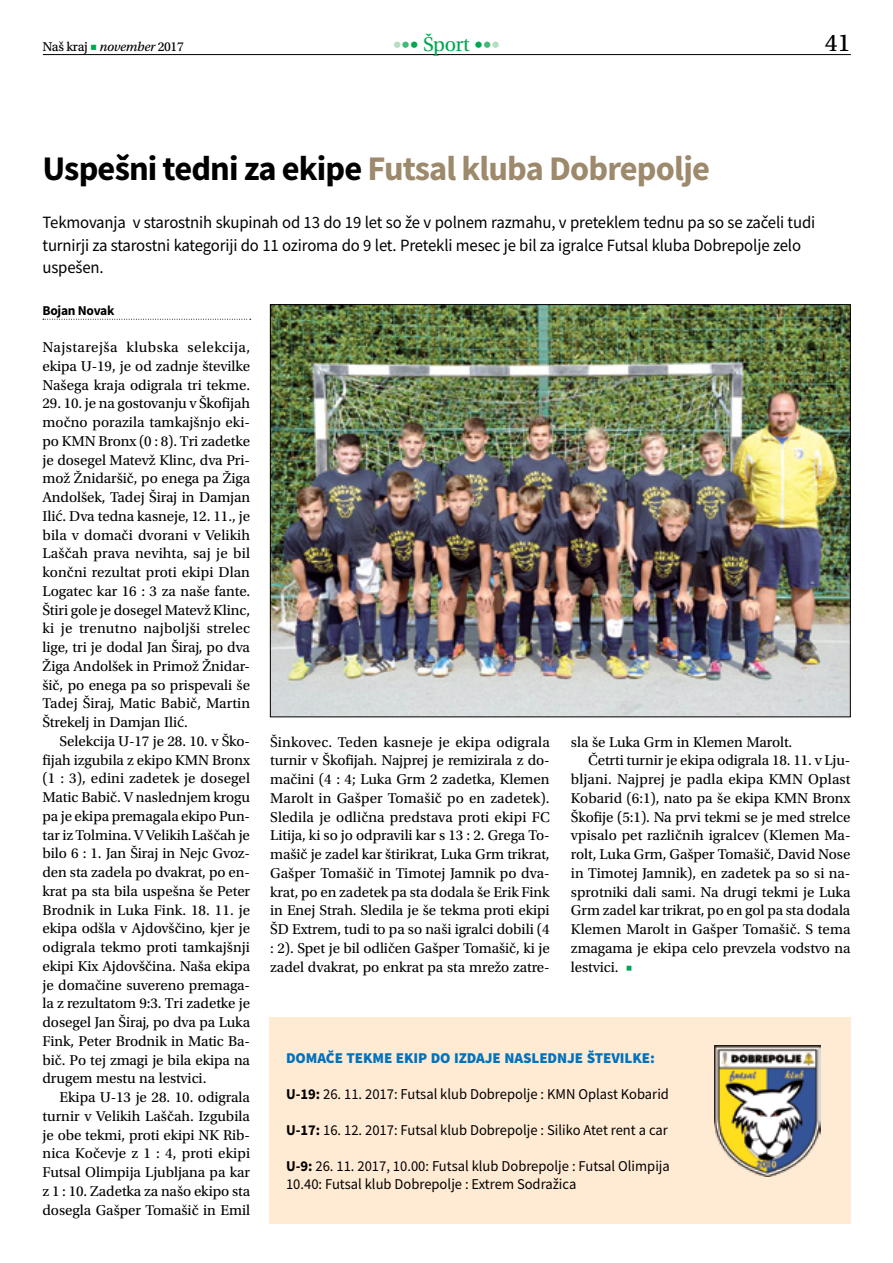
<style>
.page{position:relative;width:893px;height:1263px;background:#fff}
.page>*{position:absolute;margin:0;border:0;box-sizing:border-box;transform-origin:0 0}
.t1{font:700 34.5px "Source Sans Pro";letter-spacing:-.025em;color:#9d896c}
.t2{font:25.5px "Utopia Std Capt";color:#000}
.t3{font:21px "Utopia Std";letter-spacing:-.02em;color:#00a651}
.t4{font:17.25px/22.5px "Source Sans Pro";letter-spacing:-.01em;color:#000}
.t5{font:15px/18.8px "Utopia Std";letter-spacing:-.005em;color:#000;text-align:justify}
.t6{font:15px/18px "Source Sans Pro";color:#000}
.t7{font:900 15px "Source Sans Pro";letter-spacing:-.005em;color:#0072bc}
.t8{font:13.5px "Utopia Std Capt";letter-spacing:-.02em;color:#000}
.t9{font:700 13.5px "Source Sans Pro";letter-spacing:-.02em;color:#000}
.s1{color:#00a651}
.s2{font-family:"Utopia Std Capt It"}
.s3{font-family:"Frutiger LT Std";font-weight:300;font-size:18px;color:#b4ddc1}
.s4{font-family:"Frutiger LT Std";font-weight:300;font-size:18px;color:#45b97c}
.s5{font-family:"Frutiger LT Std";font-weight:300;font-size:18px}
.s6{color:#000}
.s7{font-family:"Andulka Book Pro"}
.s8{font-size:14.55px;color:#00a651}
.s9{font-weight:700}
</style>
<div class="page">
<hr style="left:43px;top:54px;width:808px;height:1px;background:#000">
<svg style="left:43px;top:319px;width:208px;height:1px"></svg>
<div style="left:269px;top:1017px;width:581px;height:206px;background:#ffead4"></div>
<img style="left:272px;top:306px;width:576px;height:409px">
<img style="left:715px;top:1045px;width:106px;height:131px">
<p class="t8" style="left:43px;top:39px;width:143px">Naš kraj <span class="s1">■</span> <span class="s2">november</span> 2017</p>
<h3 class="t3" style="left:393px;top:32px;width:109px"><span class="s3">•</span><span class="s4">•</span><span class="s5">•</span> Šport <span class="s5">•</span><span class="s4">•</span><span class="s3">•</span></h3>
<h2 class="t2" style="left:825px;top:29px;width:27px">41</h2>
<h1 class="t1" style="left:43px;top:145px;width:669px"><span class="s6">Uspešni tedni za ekipe</span> Futsal kluba Dobrepolje</h1>
<p class="t4" style="left:43px;top:211px;width:774px">Tekmovanja v starostnih skupinah od 13 do 19 let so že v polnem razmahu, v preteklem tednu pa so se začeli tudi turnirji za starostni kategoriji do 11 oziroma do 9 let. Pretekli mesec je bil za igralce Futsal kluba Dobrepolje zelo uspešen.</p>
<p class="t9" style="left:43px;top:301px;width:73px">Bojan Novak</p>
<p class="t5" style="left:43px;top:338px;width:209px">Najstarejša klubska selekcija, ekipa U-19, je od zadnje številke Našega kraja odigrala tri tekme.</p>
<p class="t5" style="left:43px;top:394px;width:209px">29. 10. je na gostovanju v Škofijah močno porazila tamkajšnjo eki&shy;po KMN Bronx (0 : 8). Tri zadetke je dosegel Matevž Klinc, dva Pri&shy;mož Žnidaršič, po enega pa Žiga Andolšek, Tadej Širaj in Damjan Ili<span class="s7">ć</span>. Dva tedna kasneje, 12. 11., je bila v domači dvorani v Velikih Laščah prava nevihta, saj je bil končni rezultat proti ekipi Dlan Logatec kar 16 : 3 za naše fante.<br>Štiri gole je dosegel Matevž Klinc, ki je trenutno najboljši strelec lige, tri je dodal Jan Širaj, po dva Žiga Andolšek in Primož Žnidar&shy;šič, po enega pa so prispevali še Tadej Širaj, Matic Babič, Martin Štrekelj in Damjan Ili<span class="s7">ć</span>.</p>
<p class="t5" style="left:43px;top:732px;width:209px;text-indent:17px">Selekcija U-17 je 28. 10. v Ško&shy;fijah izgubila z ekipo KMN Bronx (1 : 3), edini zadetek je dosegel Matic Babič. V naslednjem krogu pa je ekipa premagala ekipo Pun&shy;tar iz Tolmina. V Velikih Laščah je bilo 6 : 1. Jan Širaj in Nejc Gvoz&shy;den sta zadela po dvakrat, po en&shy;krat pa sta bila uspešna še Peter Brodnik in Luka Fink. 18. 11. je ekipa odšla v Ajdovščino, kjer je odigrala tekmo proti tamkajšnji ekipi Kix Ajdovščina. Naša ekipa je domačine suvereno premaga&shy;la z rezultatom 9:3. Tri zadetke je dosegel Jan Širaj, po dva pa Luka Fink, Peter Brodnik in Matic Ba&shy;bič. Po tej zmagi je bila ekipa na drugem mestu na lestvici.</p>
<p class="t5" style="left:43px;top:1088px;width:209px;text-indent:17px">Ekipa U-13 je 28. 10. odigrala turnir v Velikih Laščah. Izgubila je obe tekmi, proti ekipi NK Rib&shy;nica Kočevje z 1 : 4, proti ekipi Futsal Olimpija Ljubljana pa kar z 1 : 10. Zadetka za našo ekipo sta dosegla Gašper Tomašič in Emil</p>
<p class="t5" style="left:270px;top:733px;width:281px">Šinkovec. Teden kasneje je ekipa odigrala turnir v Škofijah. Najprej je remizirala z do&shy;mačini (4 : 4; Luka Grm 2 zadetka, Klemen Marolt in Gašper Tomašič po en zadetek).<br>Sledila je odlična predstava proti ekipi FC Litija, ki so jo odpravili kar s 13 : 2. Grega To&shy;mašič je zadel kar štirikrat, Luka Grm trikrat, Gašper Tomašič in Timotej Jamnik po dva&shy;krat, po en zadetek pa sta dodala še Erik Fink in Enej Strah. Sledila je še tekma proti ekipi ŠD Extrem, tudi to pa so naši igralci dobili (4 : 2). Spet je bil odličen Gašper Tomašič, ki je zadel dvakrat, po enkrat pa sta mrežo zatre-</p>
<p class="t5" style="left:571px;top:733px;width:223px">sla še Luka Grm in Klemen Marolt.</p>
<p class="t5" style="left:588px;top:751px;width:264px">Četrti turnir je ekipa odigrala 18. 11. v Lju-</p>
<p class="t5" style="left:571px;top:770px;width:281px">bljani. Najprej je padla ekipa KMN Oplast</p>
<p class="t5" style="left:571px;top:789px;width:281px">Kobarid (6:1), nato pa še ekipa KMN Bronx</p>
<p class="t5" style="left:571px;top:808px;width:281px">Škofije (5:1). Na prvi tekmi se je med strelce</p>
<p class="t5" style="left:571px;top:826px;width:281px">vpisalo pet različnih igralcev (Klemen Ma-</p>
<p class="t5" style="left:571px;top:845px;width:281px">rolt, Luka Grm, Gašper Tomašič, David Nose</p>
<p class="t5" style="left:571px;top:864px;width:281px">in Timotej Jamnik), en zadetek pa so si na-</p>
<p class="t5" style="left:571px;top:883px;width:281px">sprotniki dali sami. Na drugi tekmi je Luka</p>
<p class="t5" style="left:571px;top:901px;width:281px">Grm zadel kar trikrat, po en gol pa sta dodala</p>
<p class="t5" style="left:571px;top:920px;width:281px">Klemen Marolt in Gašper Tomašič. S tema</p>
<p class="t5" style="left:571px;top:939px;width:281px">zmagama je ekipa celo prevzela vodstvo na</p>
<p class="t5" style="left:571px;top:958px;width:63px">lestvici. <span class="s8">■</span></p>
<p class="t7" style="left:286px;top:1047px;width:370px">DOMAČE TEKME EKIP DO IZDAJE NASLEDNJE ŠTEVILKE:</p>
<p class="t6" style="left:286px;top:1085px;width:384px"><span class="s9">U-19:</span> 26. 11. 2017: Futsal klub Dobrepolje : KMN Oplast Kobarid</p>
<p class="t6" style="left:286px;top:1121px;width:383px"><span class="s9">U-17:</span> 16. 12. 2017: Futsal klub Dobrepolje : Siliko Atet rent a car</p>
<p class="t6" style="left:286px;top:1157px;width:385px"><span class="s9">U-9:</span> 26. 11. 2017, 10.00: Futsal klub Dobrepolje : Futsal Olimpija<br>10.40: Futsal klub Dobrepolje : Extrem Sodražica</p>
</div>
